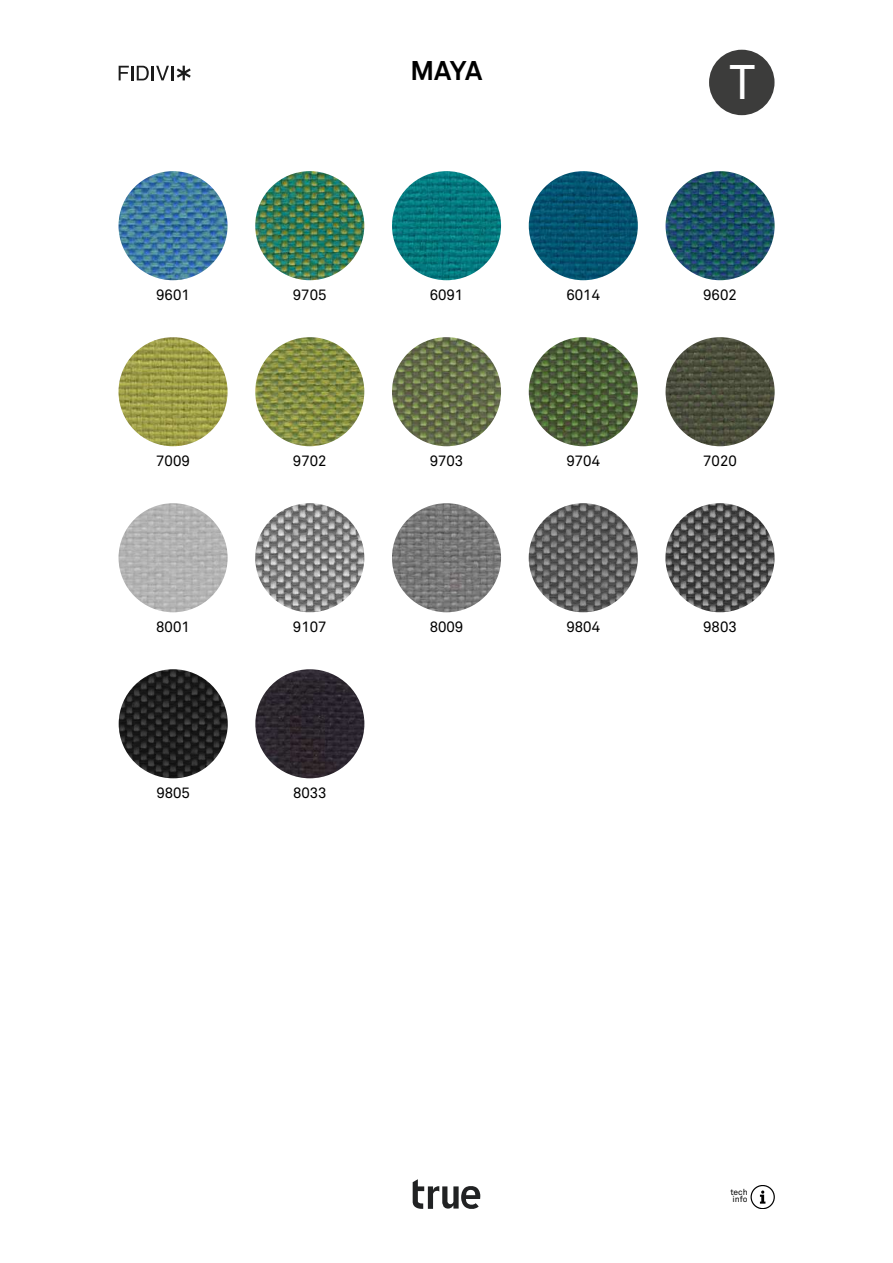
<style>
.page{position:relative;width:893px;height:1263px;background:#fff}
.page>*{position:absolute;margin:0;border:0;box-sizing:border-box;transform-origin:0 0}
.t1{font:48px "Akkurat Pro";color:#fff}
.t2{font:700 27px "Akkurat";color:#000}
.t3{font:15px "Akkurat Pro";color:#000}
.t4{font:8.55px/7.5px "Akkurat Pro";letter-spacing:-.005em;color:#000}
</style>
<div class="page">
<svg style="left:413px;top:1179px;width:67px;height:30px"></svg>
<img style="left:665px;top:503px;width:109px;height:109px;border-radius:55px">
<img style="left:119px;top:669px;width:109px;height:109px;border-radius:55px">
<img style="left:392px;top:503px;width:109px;height:109px;border-radius:55px">
<img style="left:392px;top:337px;width:109px;height:109px;border-radius:55px">
<img style="left:255px;top:337px;width:109px;height:109px;border-radius:55px">
<img style="left:118px;top:337px;width:110px;height:109px;border-radius:55px">
<img style="left:255px;top:171px;width:109px;height:109px;border-radius:55px">
<img style="left:118px;top:171px;width:110px;height:109px;border-radius:55px">
<img style="left:529px;top:503px;width:109px;height:109px;border-radius:55px">
<img style="left:255px;top:503px;width:109px;height:109px;border-radius:55px">
<img style="left:529px;top:171px;width:109px;height:109px;border-radius:55px">
<img style="left:392px;top:171px;width:109px;height:109px;border-radius:55px">
<img style="left:666px;top:171px;width:109px;height:109px;border-radius:55px">
<img style="left:529px;top:337px;width:109px;height:109px;border-radius:55px">
<img style="left:666px;top:337px;width:109px;height:109px;border-radius:55px">
<img style="left:255px;top:669px;width:109px;height:109px;border-radius:55px">
<img style="left:119px;top:503px;width:109px;height:109px;border-radius:55px">
<div style="left:709px;top:50px;width:65px;height:65px;background:#3c3c3b;border-radius:50%"></div>
<svg style="left:750px;top:1185px;width:25px;height:24px"></svg>
<svg style="left:119px;top:66px;width:72px;height:14px"></svg>
<p class="t3" style="left:156px;top:286px;width:35px">9601</p>
<p class="t3" style="left:293px;top:286px;width:35px">9705</p>
<h2 class="t2" style="left:411px;top:54px;width:73px">MAYA</h2>
<h1 class="t1" style="left:729px;top:54px;width:27px">T</h1>
<p class="t3" style="left:430px;top:286px;width:35px">6091</p>
<p class="t3" style="left:566px;top:286px;width:35px">6014</p>
<p class="t3" style="left:703px;top:286px;width:35px">9602</p>
<p class="t3" style="left:156px;top:452px;width:35px">7009</p>
<p class="t3" style="left:293px;top:452px;width:35px">9702</p>
<p class="t3" style="left:430px;top:452px;width:35px">9703</p>
<p class="t3" style="left:566px;top:452px;width:35px">9704</p>
<p class="t3" style="left:703px;top:452px;width:35px">7020</p>
<p class="t3" style="left:156px;top:618px;width:35px">8001</p>
<p class="t3" style="left:156px;top:784px;width:35px">9805</p>
<p class="t3" style="left:293px;top:618px;width:35px">9107</p>
<p class="t3" style="left:566px;top:618px;width:35px">9804</p>
<p class="t3" style="left:430px;top:618px;width:35px">8009</p>
<p class="t3" style="left:293px;top:784px;width:35px">8033</p>
<p class="t3" style="left:703px;top:618px;width:35px">9803</p>
<p class="t4" style="left:730px;top:1188px;width:19px">tech info</p>
</div>
